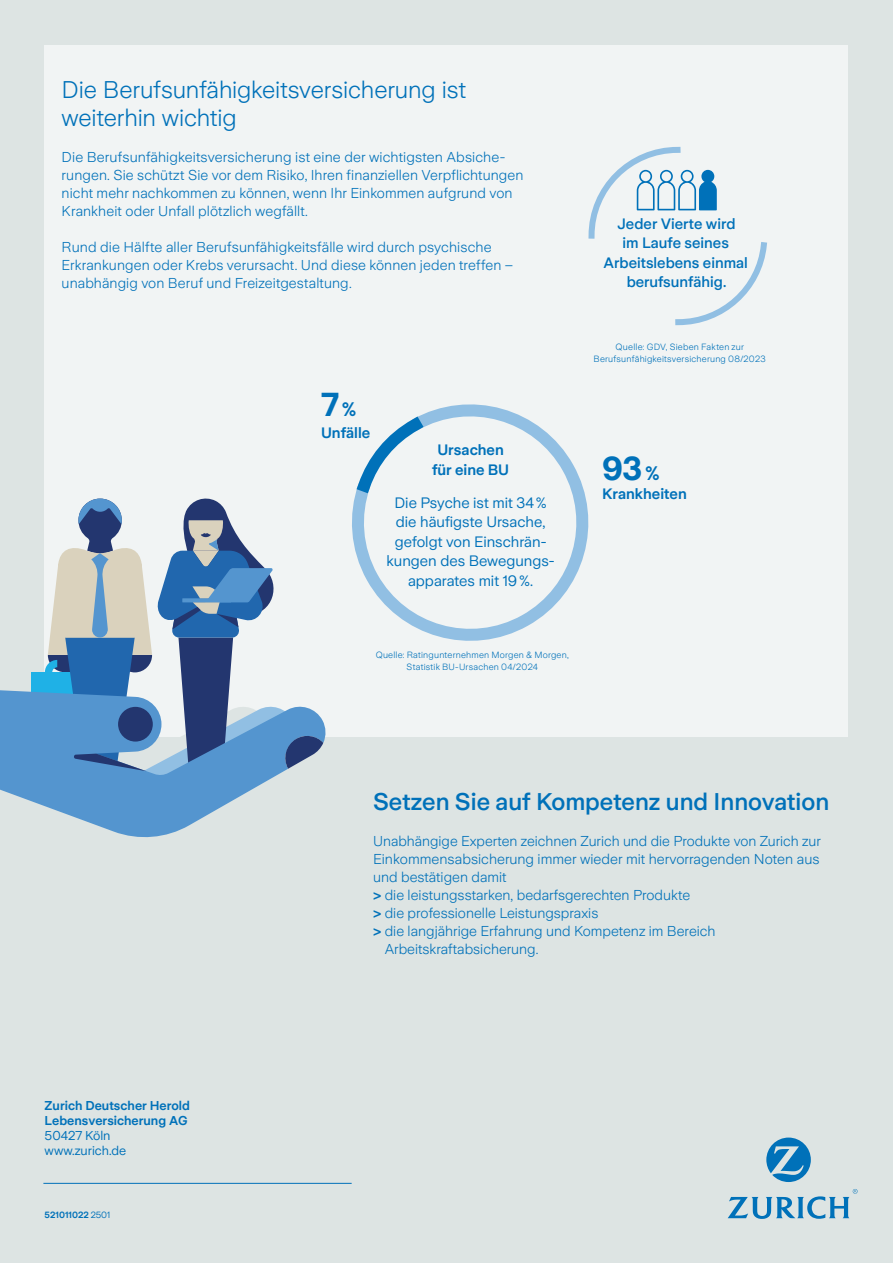
<style>
.page{position:relative;width:893px;height:1263px;background:#dde4e3}
.page>*{position:absolute;margin:0;border:0;box-sizing:border-box;transform-origin:0 0}
.t1{font:700 33px "Zurich Sans";color:#0071b9}
.t2{font:300 24px/28.5px "Zurich Sans";letter-spacing:-.005em;color:#0071b9}
.t3{font:500 24px "Zurich Sans";color:#0071b9}
.t4{font:15px/19.5px "Zurich Sans";color:#0071b9;text-align:center}
.t5{font:500 15px/19.5px "Zurich Sans";color:#0071b9;text-align:center}
.t6{font:600 15px/19.5px "Zurich Sans";color:#0071b9;text-align:center}
.t7{font:300 14.25px/18px "Zurich Sans";color:#0071b9}
.t8{font:600 12.75px/15px "Zurich Sans";color:#0071b9}
.t9{font:12.75px/15px "Zurich Sans";color:#0071b9}
.t10{font:300 9px/12px "Zurich Sans";letter-spacing:.025em;color:#0071b9;text-align:center}
.t11{font:600 9px "Zurich Sans";color:#0071b9}
.s1{font-size:19.5px}
.s2{font-weight:400}
.s3{font-weight:500}
</style>
<div class="page">
<div style="left:45px;top:45px;width:803px;height:692px;background:#f1f4f4"></div>
<svg style="left:352px;top:404px;width:237px;height:237px"></svg>
<svg style="left:352px;top:408px;width:80px;height:93px"></svg>
<svg style="left:588px;top:146px;width:179px;height:180px"></svg>
<hr style="left:43px;top:1183px;width:309px;height:1px;background:#0071b9">
<svg style="left:766px;top:1137px;width:45px;height:45px"></svg>
<svg style="left:728px;top:1189px;width:129px;height:30px"></svg>
<div style="left:31px;top:672px;width:55px;height:39px;background:#1fb1e6"></div>
<svg style="left:0;top:690px;width:326px;height:147px;fill:#5495cf"></svg>
<svg style="left:45px;top:498px;width:278px;height:323px"></svg>
<h2 class="t2" style="left:62px;top:76px;width:406px">Die Berufsunfähigkeitsversicherung ist weiterhin wichtig</h2>
<p class="t7" style="left:62px;top:148px;width:463px">Die Berufsunfähigkeitsversicherung ist eine der wichtigsten Absiche&shy;rungen. Sie schützt Sie vor dem Risiko, Ihren finanziellen Verpflichtungen nicht mehr nachkommen zu können, wenn Ihr Einkommen aufgrund von Krankheit oder Unfall plötzlich wegfällt.</p>
<p class="t7" style="left:62px;top:238px;width:453px">Rund die Hälfte aller Berufsunfähigkeitsfälle wird durch psychische<br>Erkrankungen oder Krebs verursacht. Und diese können jeden treffen – unabhängig von Beruf und Freizeitgestaltung.</p>
<h1 class="t1" style="left:321px;top:387px;width:37px">7<span class="s1">%</span></h1>
<p class="t6" style="left:321px;top:423px;width:51px">Unfälle</p>
<p class="t6" style="left:432px;top:440px;width:79px">Ursachen für eine BU</p>
<p class="t4" style="left:386px;top:493px;width:170px">Die Psyche ist mit 34% die häufigste Ursache, gefolgt von Einschrän&shy;kungen des Bewegungs&shy;apparates mit 19%.</p>
<p class="t10" style="left:376px;top:649px;width:195px">Quelle: Ratingunternehmen Morgen &amp; Morgen,<br>Statistik BU-Ursachen 04/2024</p>
<p class="t5" style="left:604px;top:214px;width:146px">Jeder Vierte wird<br>im Laufe seines<br>Arbeitslebens einmal berufsunfähig.</p>
<p class="t10" style="left:594px;top:341px;width:174px">Quelle: GDV, Sieben Fakten zur<br>Berufsunfähigkeitsversicherung 08/2023</p>
<h1 class="t1" style="left:602px;top:450px;width:59px">93<span class="s1">%</span></h1>
<p class="t6" style="left:602px;top:485px;width:86px">Krankheiten</p>
<p class="t8" style="left:45px;top:1098px;width:147px">Zurich Deutscher Herold<br>Lebensversicherung AG</p>
<p class="t9" style="left:45px;top:1128px;width:83px">50427 Köln www.zurich.de</p>
<p class="t11" style="left:45px;top:1210px;width:67px">521011022 <span class="s2">2501</span></p>
<h2 class="t3" style="left:373px;top:789px;width:458px">Setzen Sie auf Kompetenz und Innovation</h2>
<p class="t7" style="left:373px;top:832px;width:449px">Unabhängige Experten zeichnen Zurich und die Produkte von Zurich zur</p>
<p class="t7" style="left:373px;top:850px;width:448px">Einkommensabsicherung immer wieder mit hervorragenden Noten aus</p>
<p class="t7" style="left:373px;top:868px;width:135px">und bestätigen damit</p>
<p class="t7" style="left:373px;top:886px;width:319px"><span class="s3">&gt;</span> die leistungsstarken, bedarfsgerechten Produkte</p>
<p class="t7" style="left:373px;top:904px;width:227px"><span class="s3">&gt;</span> die professionelle Leistungspraxis</p>
<p class="t7" style="left:373px;top:922px;width:344px"><span class="s3">&gt;</span> die langjährige Erfahrung und Kompetenz im Bereich</p>
<p class="t7" style="left:385px;top:940px;width:155px">Arbeitskraftabsicherung.</p>
</div>
